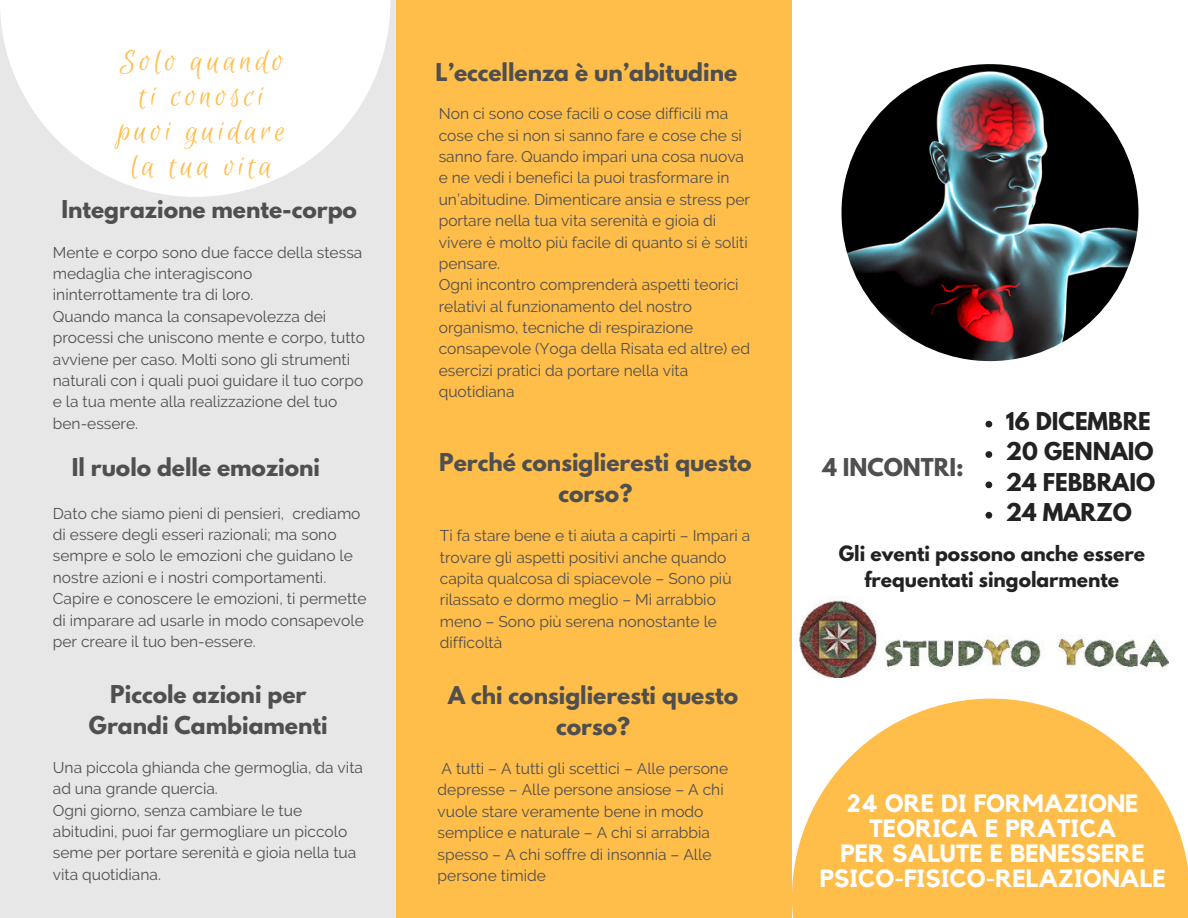
<style>
.page{position:relative;width:1188px;height:918px;background:#fff}
.page>*{position:absolute;margin:0;border:0;box-sizing:border-box;transform-origin:0 0}
.t1{font:32.7px/34.8px "Euphoria Script";letter-spacing:.12em;color:#ffbd4a;text-align:center}
.t2{font:700 24.9px/24.8px "Kollektif";color:#fff;text-align:center}
.t3{font:700 21.75px/30.3px "League Spartan";color:#4f4f4f;text-align:center}
.t4{font:700 21.75px/30.3px "League Spartan";color:#222}
.t5{font:700 18.75px/25.8px "League Spartan";color:#222;text-align:center}
.t6{font:15.6px/21.3px "Raleway";color:#4f4f4f}
</style>
<div class="page">
<div style="left:396px;top:0;width:396px;height:918px;background:#ffbd4a"></div>
<div style="left:0;top:0;width:396px;height:918px;background:#e7e7e7"></div>
<img style="left:842px;top:64px;width:296px;height:297px;border-radius:50%">
<svg style="left:0;top:0;width:390px;height:197px;fill:#fff"></svg>
<svg style="left:986px;top:421px;width:6px;height:7px"></svg>
<svg style="left:986px;top:451px;width:6px;height:7px"></svg>
<svg style="left:986px;top:482px;width:6px;height:6px"></svg>
<svg style="left:986px;top:512px;width:6px;height:7px"></svg>
<svg style="left:792px;top:699px;width:396px;height:219px;fill:#ffbd4a"></svg>
<img style="left:797px;top:597px;width:372px;height:83px">
<h1 class="t1" style="left:118px;top:46px;width:169px">Solo quando ti conosci puoi guidare la tua vita</h1>
<h3 class="t3" style="left:62px;top:197px;width:297px">Integrazione mente-corpo</h3>
<p class="t6" style="left:53px;top:241px;width:314px">Mente e corpo sono due facce della stessa medaglia che interagiscono ininterrottamente tra di loro.<br>Quando manca la consapevolezza dei processi che uniscono mente e corpo, tutto avviene per caso. Molti sono gli strumenti naturali con i quali puoi guidare il tuo corpo e la tua mente alla realizzazione del tuo ben-essere.</p>
<h3 class="t3" style="left:72px;top:455px;width:250px">Il ruolo delle emozioni</h3>
<p class="t6" style="left:53px;top:502px;width:315px">Dato che siamo pieni di pensieri, crediamo di essere degli esseri razionali; ma sono sempre e solo le emozioni che guidano le nostre azioni e i nostri comportamenti.<br>Capire e conoscere le emozioni, ti permette di imparare ad usarle in modo consapevole per creare il tuo ben-essere.</p>
<h3 class="t3" style="left:89px;top:682px;width:240px">Piccole azioni per<br>Grandi Cambiamenti</h3>
<p class="t6" style="left:53px;top:757px;width:312px">Una piccola ghianda che germoglia, da vita ad una grande quercia.<br>Ogni giorno, senza cambiare le tue abitudini, puoi far germogliare un piccolo seme per portare serenità e gioia nella tua vita quotidiana.</p>
<h3 class="t3" style="left:435px;top:60px;width:303px">L’eccellenza è un’abitudine</h3>
<p class="t6" style="left:439px;top:103px;width:313px">Non ci sono cose facili o cose difficili ma cose che si non si sanno fare e cose che si sanno fare. Quando impari una cosa nuova e ne vedi i benefici la puoi trasformare in un’abitudine. Dimenticare ansia e stress per portare nella tua vita serenità e gioia di vivere è molto più facile di quanto si è soliti pensare.<br>Ogni incontro comprenderà aspetti teorici relativi al funzionamento del nostro organismo, tecniche di respirazione consapevole (Yoga della Risata ed altre) ed esercizi pratici da portare nella vita quotidiana</p>
<h3 class="t3" style="left:439px;top:450px;width:314px">Perché consiglieresti questo corso?</h3>
<p class="t6" style="left:440px;top:525px;width:312px">Ti fa stare bene e ti aiuta a capirti – Impari a trovare gli aspetti positivi anche quando capita qualcosa di spiacevole – Sono più rilassato e dormo meglio – Mi arrabbio meno – Sono più serena nonostante le difficoltà</p>
<h3 class="t3" style="left:448px;top:683px;width:292px">A chi consiglieresti questo corso?</h3>
<p class="t6" style="left:438px;top:758px;width:292px">A tutti – A tutti gli scettici – Alle persone depresse – Alle persone ansiose – A chi vuole stare veramente bene in modo semplice e naturale – A chi si arrabbia spesso – A chi soffre di insonnia – Alle persone timide</p>
<h3 class="t4" style="left:1006px;top:409px;width:151px">16 DICEMBRE<br>20 GENNAIO<br>24 FEBBRAIO<br>24 MARZO</h3>
<p class="t5" style="left:839px;top:543px;width:308px">Gli eventi possono anche essere frequentati singolarmente</p>
<h3 class="t3" style="left:822px;top:455px;width:143px">4 INCONTRI:</h3>
<h2 class="t2" style="left:820px;top:792px;width:347px">24 ORE DI FORMAZIONE<br>TEORICA E PRATICA<br>PER SALUTE E BENESSERE<br>PSICO-FISICO-RELAZIONALE</h2>
</div>
